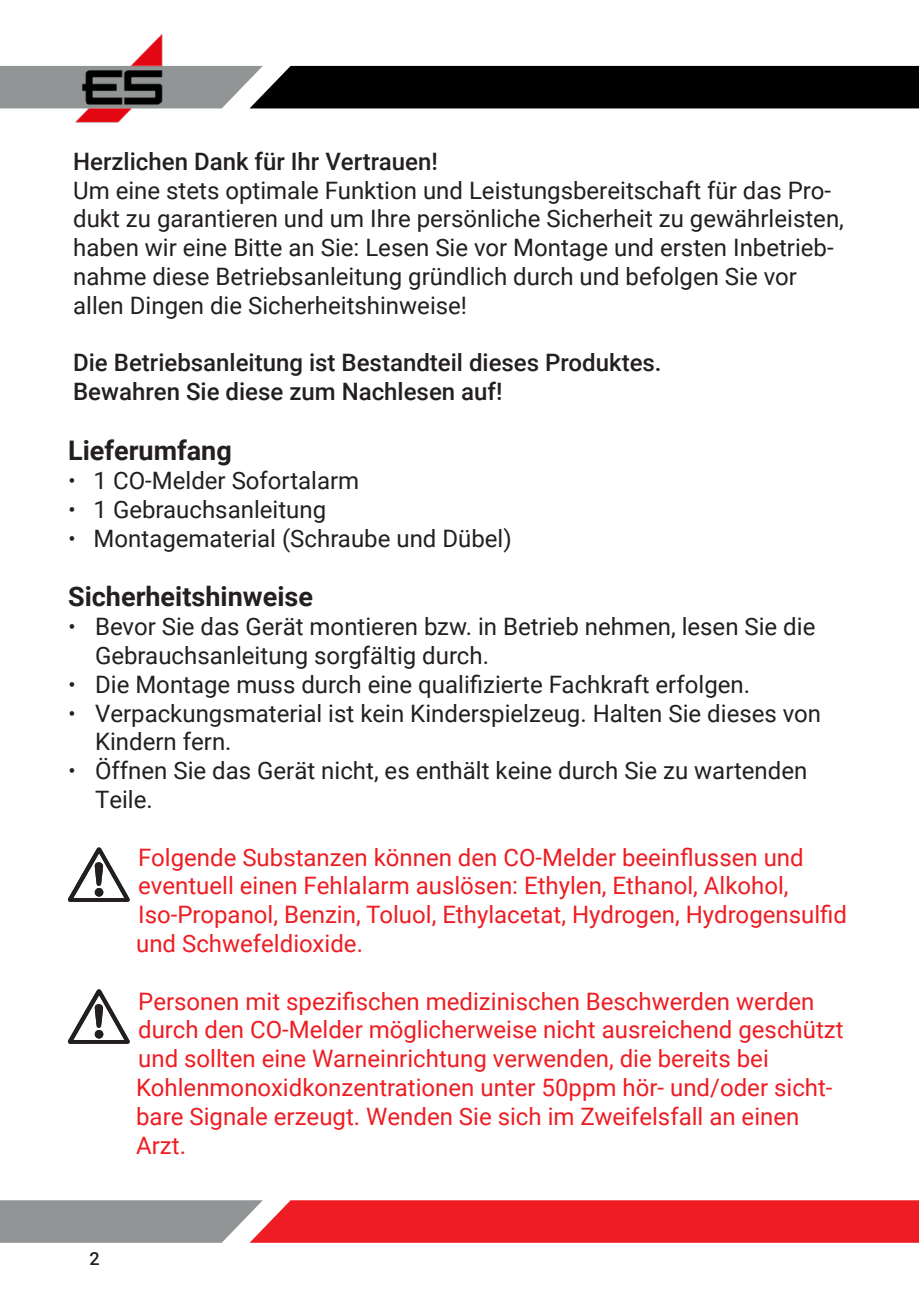
<style>
.page{position:relative;width:919px;height:1310px;background:#fff}
.page>*{position:absolute;margin:0;border:0;box-sizing:border-box;transform-origin:0 0}
.ﾜberschrift_3{font:700 27px "Roboto";color:#231f20}
.t1{font:24px/28.8px "Roboto";color:#231f20}
.t2{font:24px/28.8px "Roboto";color:#ee1d23}
.t3{font:500 24px "Roboto";color:#231f20}
.t4{font:500 18px "Roboto";color:#231f20}
.s1{font-weight:300}
</style>
<div class="page">
<svg style="left:0;top:66px;width:918px;height:42px;background:#222"></svg>
<img style="left:71px;top:34px;width:99px;height:89px">
<svg style="left:0;top:1200px;width:918px;height:42px;background:#d64549"></svg>
<svg style="left:68px;top:847px;width:62px;height:54px"></svg>
<svg style="left:68px;top:989px;width:62px;height:54px"></svg>
<p class="t3" style="left:73px;top:144px;width:366px">Herzlichen Dank für Ihr Vertrauen!</p>
<p class="t1" style="left:73px;top:175px;width:772px">Um eine stets optimale Funktion und Leistungsbereitschaft für das Pro&shy;dukt zu garantieren und um Ihre persönliche Sicherheit zu gewährleisten, haben wir eine Bitte an Sie: Lesen Sie vor Montage und ersten Inbetrieb&shy;nahme diese Betriebsanleitung gründlich durch und befolgen Sie vor allen Dingen die Sicherheitshinweise!</p>
<p class="t3" style="left:73px;top:346px;width:590px">Die Betriebsanleitung ist Bestandteil dieses Produktes.</p>
<p class="t3" style="left:73px;top:375px;width:431px">Bewahren Sie diese zum Nachlesen auf!</p>
<p class="ﾜberschrift_3" style="left:68px;top:432px;width:165px">Lieferumfang</p>
<p class="t1" style="left:68px;top:465px;width:293px"><span class="s1">ꞏ</span> 1 CO-Melder Sofortalarm</p>
<p class="t1" style="left:68px;top:494px;width:260px"><span class="s1">ꞏ</span> 1 Gebrauchsanleitung</p>
<p class="t1" style="left:68px;top:523px;width:445px"><span class="s1">ꞏ</span> Montagematerial (Schraube und Dübel)</p>
<p class="ﾜberschrift_3" style="left:68px;top:578px;width:246px">Sicherheitshinweise</p>
<p class="t1" style="left:95px;top:611px;width:721px;text-indent:-27px"><span class="s1">ꞏ</span> Bevor Sie das Gerät montieren bzw. in Betrieb nehmen, lesen Sie die<br>Gebrauchsanleitung sorgfältig durch.</p>
<p class="t1" style="left:68px;top:669px;width:683px"><span class="s1">ꞏ</span> Die Montage muss durch eine qualifizierte Fachkraft erfolgen.</p>
<p class="t1" style="left:95px;top:697px;width:727px;text-indent:-27px"><span class="s1">ꞏ</span> Verpackungsmaterial ist kein Kinderspielzeug. Halten Sie dieses von<br>Kindern fern.</p>
<p class="t1" style="left:95px;top:755px;width:713px;text-indent:-27px"><span class="s1">ꞏ</span> Öffnen Sie das Gerät nicht, es enthält keine durch Sie zu wartenden<br>Teile.</p>
<p class="t2" style="left:138px;top:841px;width:710px">Folgende Substanzen können den CO-Melder beeinflussen und eventuell einen Fehlalarm auslösen: Ethylen, Ethanol, Alkohol,<br>Iso-Propanol, Benzin, Toluol, Ethylacetat, Hydrogen, Hydrogensulfid</p>
<p class="t2" style="left:136px;top:928px;width:228px">und Schwefeldioxide.</p>
<p class="t2" style="left:138px;top:985px;width:707px">Personen mit spezifischen medizinischen Beschwerden werden durch den CO-Melder möglicherweise nicht ausreichend geschützt und sollten eine Warneinrichtung verwenden, die bereits bei</p>
<p class="t2" style="left:136px;top:1072px;width:697px">Kohlenmonoxidkonzentrationen unter 50ppm hör- und/oder sicht&shy;bare Signale erzeugt. Wenden Sie sich im Zweifelsfall an einen<br>Arzt.</p>
<p class="t4" style="left:89px;top:1246px;width:12px">2</p>
</div>
